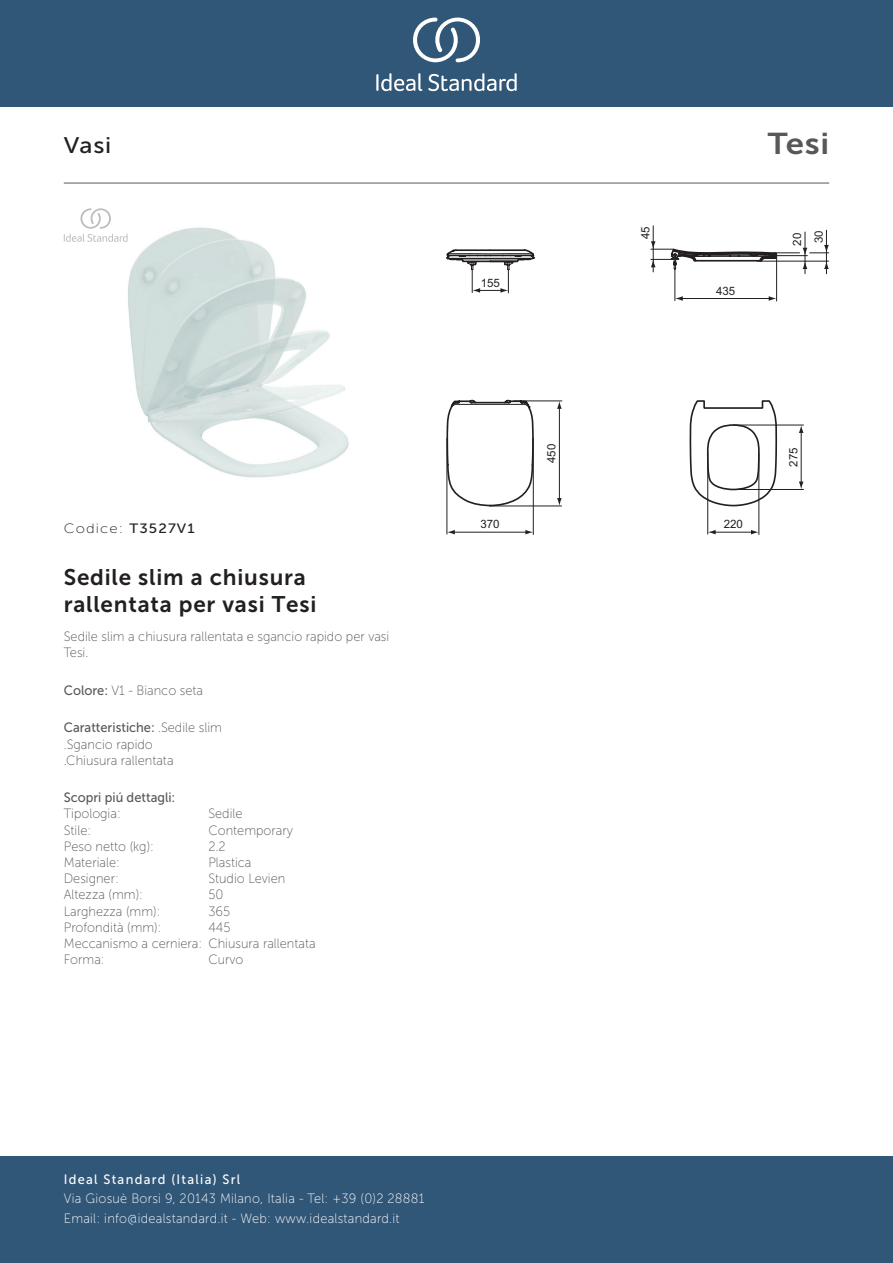
<style>
.page{position:relative;width:893px;height:1263px;background:#fff}
.page>*{position:absolute;margin:0;border:0;box-sizing:border-box;transform-origin:0 0}
._001_Produkttyp{font:30px "Museo Sans 700";color:#57585a;scale:1.1 1}
.Article_Name{font:22.5px/27px "Museo Sans 700";letter-spacing:.035em;color:#231f20}
.t1{font:22.5px "Museo Sans 500";color:#231f20;scale:1.1 1}
.t2{font:13.5px/19.5px "Museo Sans 100";letter-spacing:.02em;color:#fff;scale:.95 1}
.Features{font:13.5px/16.2px "Museo Sans 100";color:#57585a;scale:.95 1}
.Marketing_Descriptio{font:13.5px/16.2px "Museo Sans 100";color:#57585a;scale:.95 1}
.Hinge_Mechanism{font:13.5px "Museo Sans 100";color:#57585a;scale:.95 1}
.t3{font:13.5px "Museo Sans 500";letter-spacing:.1em;color:#fff;scale:.95 1}
.Designer{font:13.5px "Museo Sans 100";color:#57585a;scale:.95 1}
.Colour{font:13.5px "Museo Sans 100";color:#57585a;scale:.95 1}
.t4{font:13.5px "Museo Sans 500";color:#57585a;scale:.95 1}
.Style{font:13.5px "Museo Sans 100";color:#57585a;scale:.95 1}
.Material{font:13.5px "Museo Sans 100";color:#57585a;scale:.95 1}
.Depth__mm{font:13.5px "Museo Sans 100";color:#57585a;scale:.95 1}
.Net_Weight__kg{font:13.5px "Museo Sans 100";color:#57585a;scale:.95 1}
.Width__mm{font:13.5px "Museo Sans 100";color:#57585a;scale:.95 1}
.Type{font:13.5px "Museo Sans 100";color:#57585a;scale:.95 1}
.t5{font:13.5px "Museo Sans 100";letter-spacing:.075em;color:#231f20;scale:1.1 1}
.Height__mm{font:13.5px "Museo Sans 100";color:#57585a;scale:.95 1}
.Shape{font:13.5px "Museo Sans 100";color:#57585a;scale:.95 1}
.t6{font:11.55px/21.5px "Arial";color:#231f20}
.s1{font-family:"Museo Sans 500"}
</style>
<div class="page">
<div style="left:0;top:1157px;width:893px;height:106px;background:#305678"></div>
<div style="left:0;top:0;width:893px;height:107px;background:#305678"></div>
<svg style="left:428px;top:73px;width:89px;height:18px"></svg>
<svg style="left:376px;top:73px;width:46px;height:18px"></svg>
<svg style="left:413px;top:18px;width:67px;height:44px"></svg>
<hr style="left:64px;top:183px;width:765px;height:1px;background:#57585a">
<img style="left:128px;top:227px;width:221px;height:251px">
<hr style="left:454px;top:532px;width:73px;height:1px;background:#231f20">
<hr style="left:533px;top:438px;width:1px;height:96px;background:#231f20">
<hr style="left:446px;top:438px;width:1px;height:96px;background:#231f20">
<svg style="left:525px;top:530px;width:8px;height:4px"></svg>
<svg style="left:447px;top:530px;width:8px;height:4px"></svg>
<hr style="left:805px;top:232px;width:1px;height:42px;background:#231f20">
<hr style="left:826px;top:230px;width:1px;height:44px;background:#231f20">
<hr style="left:715px;top:532px;width:40px;height:1px;background:#231f20">
<hr style="left:758px;top:453px;width:1px;height:81px;background:#231f20">
<hr style="left:707px;top:452px;width:1px;height:82px;background:#231f20">
<svg style="left:751px;top:530px;width:8px;height:4px"></svg>
<svg style="left:708px;top:530px;width:8px;height:4px"></svg>
<hr style="left:653px;top:226px;width:1px;height:46px;background:#231f20">
<svg style="left:446px;top:241px;width:383px;height:266px"></svg>
<svg style="left:64px;top:208px;width:64px;height:34px"></svg>
<p class="t1" style="left:64px;top:133px;width:45px">Vasi</p>
<p class="_001_Produkttyp" style="left:768px;top:127px;width:57px">Tesi</p>
<p class="t5" style="left:64px;top:521px;width:121px">Codice: <span class="s1">T3527V1</span></p>
<p class="Article_Name" style="left:64px;top:564px;width:254px">Sedile slim a chiusura rallentata per vasi Tesi</p>
<p class="Marketing_Descriptio" style="left:64px;top:629px;width:344px">Sedile slim a chiusura rallentata e sgancio rapido per vasi<br>Tesi.</p>
<p class="Colour" style="left:64px;top:683px;width:148px"><span class="s1">Colore:</span> V1 - Bianco seta</p>
<p class="Features" style="left:64px;top:720px;width:168px"><span class="s1">Caratteristiche:</span> .Sedile slim .Sgancio rapido<br>.Chiusura rallentata</p>
<p class="t4" style="left:64px;top:790px;width:119px">Scopri piú dettagli:</p>
<p class="Type" style="left:64px;top:806px;width:62px">Tipologia:</p>
<p class="Type" style="left:208px;top:806px;width:37px">Sedile</p>
<p class="Style" style="left:64px;top:823px;width:30px">Stile:</p>
<p class="Style" style="left:208px;top:823px;width:91px">Contemporary</p>
<p class="Net_Weight__kg" style="left:64px;top:839px;width:96px">Peso netto (kg):</p>
<p class="Net_Weight__kg" style="left:208px;top:839px;width:20px">2.2</p>
<p class="Material" style="left:64px;top:855px;width:61px">Materiale:</p>
<p class="Material" style="left:208px;top:855px;width:47px">Plastica</p>
<p class="Designer" style="left:64px;top:871px;width:59px">Designer:</p>
<p class="Designer" style="left:208px;top:871px;width:83px">Studio Levien</p>
<p class="Height__mm" style="left:64px;top:887px;width:85px">Altezza (mm):</p>
<p class="Height__mm" style="left:208px;top:887px;width:17px">50</p>
<p class="Width__mm" style="left:64px;top:904px;width:103px">Larghezza (mm):</p>
<p class="Width__mm" style="left:208px;top:904px;width:24px">365</p>
<p class="Depth__mm" style="left:64px;top:920px;width:104px">Profondità (mm):</p>
<p class="Depth__mm" style="left:208px;top:920px;width:25px">445</p>
<p class="Hinge_Mechanism" style="left:64px;top:936px;width:267px">Meccanismo a cerniera: Chiusura rallentata</p>
<p class="Shape" style="left:64px;top:952px;width:45px">Forma:</p>
<p class="Shape" style="left:208px;top:952px;width:39px">Curvo</p>
<p class="t6" style="left:481px;top:272px;width:21px">155</p>
<p class="t6" style="left:480px;top:514px;width:21px">370</p>
<p class="t6" style="left:541px;top:463px;width:21px;rotate:-90deg">450</p>
<p class="t3" style="left:64px;top:1172px;width:187px">Ideal Standard (Italia) Srl</p>
<p class="t2" style="left:64px;top:1189px;width:381px">Via Giosuè Borsi 9, 20143 Milano, Italia - Tel: +39 (0)2 28881<br>Email: info@idealstandard.it - Web: www.idealstandard.it</p>
<p class="t6" style="left:635px;top:239px;width:14px;rotate:-90deg">45</p>
<p class="t6" style="left:716px;top:280px;width:21px">435</p>
<p class="t6" style="left:786px;top:246px;width:17px;rotate:-90deg">20<br>30</p>
<p class="t6" style="left:724px;top:514px;width:21px">220</p>
<p class="t6" style="left:783px;top:467px;width:21px;rotate:-90deg">275</p>
</div>
